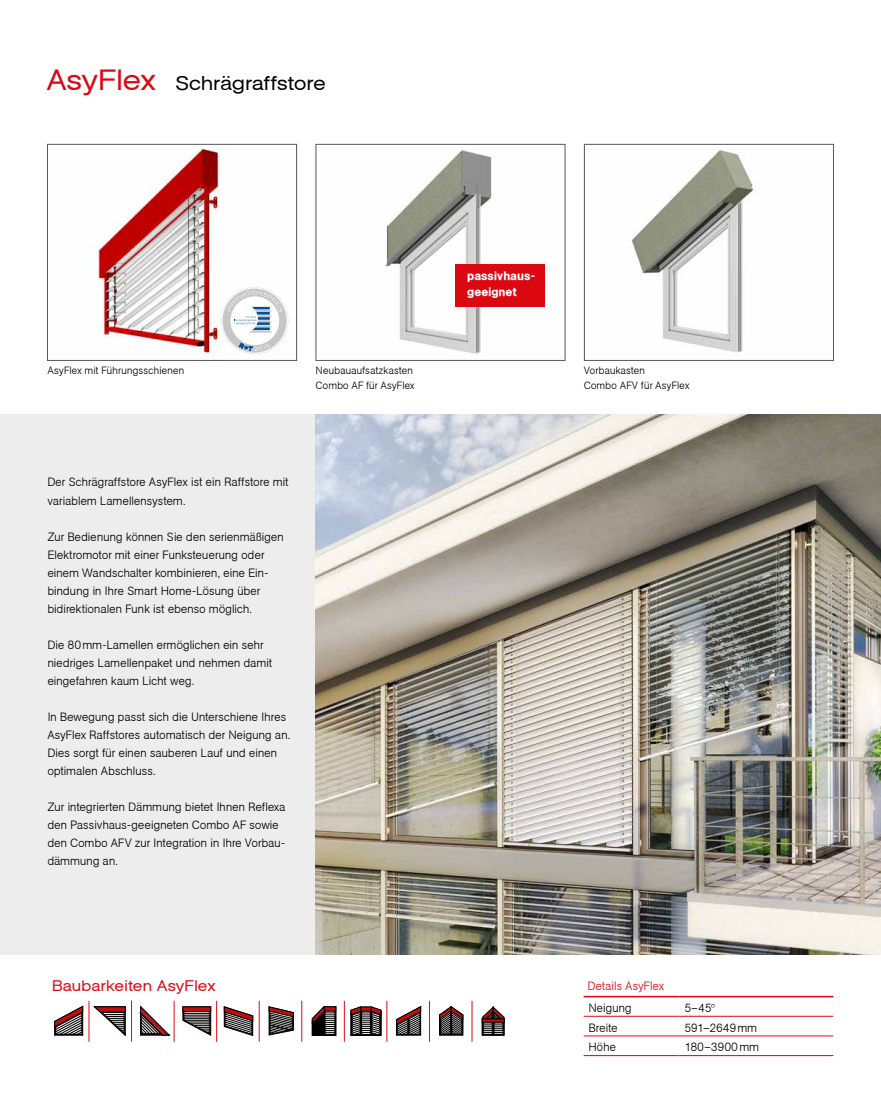
<style>
.page{position:relative;width:881px;height:1106px;background:#fff}
.page>*{position:absolute;margin:0;border:0;box-sizing:border-box;transform-origin:0 0}
.t1{font:19.5px "Agba Extended Normal";letter-spacing:.02em;color:#000}
.t2{font:15px "Agba Extended Normal";letter-spacing:.025em;color:#db0812}
.t3{font:700 12px/18px "Agba Small";letter-spacing:.01em;color:#000}
.t4{font:12px/16.5px "Agba Medium Normal";letter-spacing:.03em;color:#fff}
.t5{font:700 12px "Agba Small";letter-spacing:.01em;color:#db0812}
.t6{font:700 10.5px/14.2px "Agba Small";letter-spacing:.015em;color:#000}
.s1{font-size:28.5px;color:#db0812}
</style>
<div class="page">
<div style="left:0;top:414px;width:880px;height:540px;background:#ededed"></div>
<hr style="left:583px;top:1035px;width:96px;height:1px;background:#db0812">
<hr style="left:679px;top:1035px;width:154px;height:1px;background:#db0812">
<hr style="left:583px;top:1055px;width:96px;height:1px;background:#db0812">
<hr style="left:679px;top:1055px;width:154px;height:1px;background:#db0812">
<hr style="left:583px;top:995px;width:96px;height:2px;background:#db0812">
<hr style="left:679px;top:995px;width:154px;height:2px;background:#db0812">
<hr style="left:583px;top:1016px;width:96px;height:1px;background:#db0812">
<hr style="left:679px;top:1016px;width:154px;height:1px;background:#db0812">
<img style="left:316px;top:414px;width:564px;height:541px">
<hr style="left:89px;top:1000px;width:1px;height:41px;background:#db0812">
<hr style="left:216px;top:1000px;width:1px;height:41px;background:#db0812">
<hr style="left:259px;top:1000px;width:1px;height:41px;background:#db0812">
<hr style="left:344px;top:1000px;width:1px;height:41px;background:#db0812">
<hr style="left:386px;top:1000px;width:1px;height:41px;background:#db0812">
<hr style="left:429px;top:1000px;width:1px;height:41px;background:#db0812">
<hr style="left:471px;top:1000px;width:1px;height:41px;background:#db0812">
<hr style="left:131px;top:1000px;width:1px;height:41px;background:#db0812">
<hr style="left:174px;top:1000px;width:1px;height:41px;background:#db0812">
<hr style="left:301px;top:1000px;width:1px;height:41px;background:#db0812">
<svg style="left:54px;top:1006px;width:29px;height:29px"></svg>
<svg style="left:94px;top:1006px;width:32px;height:29px"></svg>
<svg style="left:140px;top:1006px;width:30px;height:29px"></svg>
<svg style="left:182px;top:1006px;width:29px;height:29px"></svg>
<svg style="left:224px;top:1006px;width:29px;height:29px"></svg>
<svg style="left:269px;top:1006px;width:24px;height:29px"></svg>
<svg style="left:312px;top:1006px;width:24px;height:29px"></svg>
<svg style="left:350px;top:1006px;width:31px;height:29px"></svg>
<svg style="left:396px;top:1006px;width:24px;height:29px"></svg>
<svg style="left:439px;top:1006px;width:24px;height:29px"></svg>
<svg style="left:482px;top:1006px;width:22px;height:29px"></svg>
<img style="left:385px;top:150px;width:160px;height:204px">
<img style="left:629px;top:149px;width:126px;height:204px">
<div style="left:584px;top:144px;width:249px;height:216px;border:1px solid #575756"></div>
<img style="left:92px;top:146px;width:197px;height:210px">
<div style="left:47px;top:144px;width:250px;height:216px;border:1px solid #575756"></div>
<svg style="left:221px;top:287px;width:67px;height:67px"></svg>
<div style="left:455px;top:264px;width:89px;height:42px;background:#db0812"></div>
<h1 class="t1" style="left:48px;top:72px;width:279px"><span class="s1">AsyFlex</span> Schrägraffstore</h1>
<p class="t4" style="left:467px;top:267px;width:69px">passivhaus&shy;geeignet</p>
<p class="t6" style="left:48px;top:363px;width:138px">AsyFlex mit Führungsschienen</p>
<p class="t6" style="left:584px;top:363px;width:107px">Vorbaukasten<br>Combo AFV für AsyFlex</p>
<p class="t6" style="left:316px;top:363px;width:100px">Neubauaufsatzkasten<br>Combo AF für AsyFlex</p>
<p class="t3" style="left:48px;top:473px;width:242px">Der Schrägraffstore AsyFlex ist ein Raffstore mit variablem Lamellensystem.</p>
<p class="t3" style="left:48px;top:527px;width:238px">Zur Bedienung können Sie den serienmäßigen Elektromotor mit einer Funksteuerung oder einem Wandschalter kombinieren, eine Ein&shy;bindung in Ihre Smart Home-Lösung über bidirektionalen Funk ist ebenso möglich.</p>
<p class="t3" style="left:48px;top:635px;width:226px">Die 80mm-Lamellen ermöglichen ein sehr niedriges Lamellenpaket und nehmen damit eingefahren kaum Licht weg.</p>
<p class="t3" style="left:48px;top:707px;width:244px">In Bewegung passt sich die Unterschiene Ihres AsyFlex Raffstores automatisch der Neigung an.<br>Dies sorgt für einen sauberen Lauf und einen optimalen Abschluss.</p>
<p class="t3" style="left:48px;top:797px;width:239px">Zur integrierten Dämmung bietet Ihnen Reflexa den Passivhaus-geeigneten Combo AF sowie den Combo AFV zur Integration in Ihre Vorbau&shy;dämmung an.</p>
<p class="t2" style="left:52px;top:976px;width:164px">Baubarkeiten AsyFlex</p>
<p class="t5" style="left:587px;top:979px;width:78px">Details AsyFlex</p>
<p class="t3" style="left:588px;top:998px;width:45px">Neigung</p>
<p class="t3" style="left:684px;top:998px;width:32px">5–45°</p>
<p class="t3" style="left:588px;top:1018px;width:31px">Breite</p>
<p class="t3" style="left:684px;top:1018px;width:74px">591–2649mm</p>
<p class="t3" style="left:588px;top:1038px;width:29px">Höhe</p>
<p class="t3" style="left:684px;top:1038px;width:76px">180–3900mm</p>
</div>
